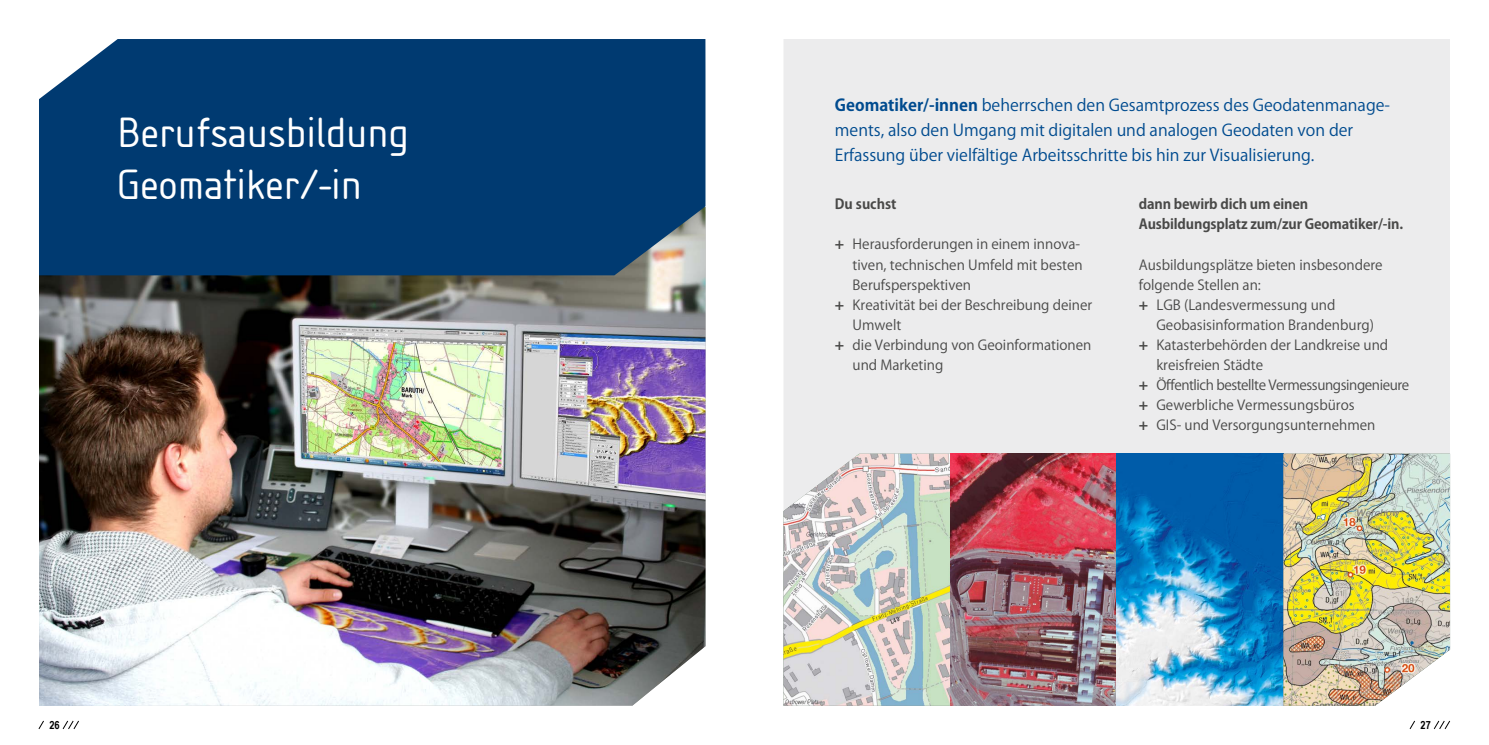
<style>
.page{position:relative;width:1489px;height:745px;background:#fff}
.page>*{position:absolute;margin:0;border:0;box-sizing:border-box;transform-origin:0 0}
.t1{font:43.75px/52.5px "Isonorm D";color:#fff}
.t2{font:16.25px/25px "Koz Go Pr 6 N";color:#004b8f}
.t3{font:13.75px/20px "Koz Go Pr 6 N";color:#494948}
.t4{font:700 13.75px/20px "Koz Go Pr 6 N";letter-spacing:-.01em;color:#494948}
.t5{font:13.75px "Koz Go Pr 6 N";letter-spacing:-.03em;color:#494948}
.t6{font:700 11.25px "Arial Narrow";color:#000}
.s1{font-weight:700}
.s2{font-weight:800}
</style>
<div class="page">
<svg style="left:38px;top:720px;width:6px;height:9px"></svg>
<svg style="left:62px;top:720px;width:17px;height:9px"></svg>
<svg style="left:1409px;top:720px;width:6px;height:9px"></svg>
<svg style="left:1433px;top:720px;width:17px;height:9px"></svg>
<div style="left:784px;top:39px;width:665px;height:414px;background:#ececed"></div>
<img style="left:783px;top:453px;width:167px;height:252px">
<img style="left:950px;top:453px;width:166px;height:252px">
<svg style="left:1116px;top:453px;width:167px;height:252px;background:#3b8dc5"></svg>
<img style="left:1283px;top:453px;width:166px;height:252px">
<img style="left:39px;top:275px;width:666px;height:430px">
<div style="left:39px;top:39px;width:666px;height:236px;background:#003a71"></div>
<h1 class="t1" style="left:117px;top:106px;width:293px">Berufsausbildung<br>Geomatiker/-in</h1>
<p class="t2" style="left:834px;top:93px;width:556px"><span class="s1">Geomatiker/-innen</span> beherrschen den Gesamtprozess des Geodatenmanage&shy;ments, also den Umgang mit digitalen und analogen Geodaten von der<br>Erfassung über vielfältige Arbeitsschritte bis hin zur Visualisierung.</p>
<p class="t4" style="left:834px;top:194px;width:63px">Du suchst</p>
<p class="t3" style="left:834px;top:234px;width:247px"><span class="s2">+</span> Herausforderungen in einem innova-</p>
<p class="t3" style="left:852px;top:254px;width:232px">tiven, technischen Umfeld mit besten</p>
<p class="t3" style="left:852px;top:274px;width:120px">Berufsperspektiven</p>
<p class="t3" style="left:834px;top:294px;width:259px"><span class="s2">+</span> Kreativität bei der Beschreibung deiner</p>
<p class="t3" style="left:852px;top:314px;width:50px">Umwelt</p>
<p class="t3" style="left:834px;top:334px;width:258px"><span class="s2">+</span> die Verbindung von Geoinformationen</p>
<p class="t3" style="left:852px;top:354px;width:92px">und Marketing</p>
<p class="t4" style="left:1138px;top:194px;width:266px">dann bewirb dich um einen<br>Ausbildungsplatz zum/zur Geomatiker/-in.</p>
<p class="t3" style="left:1138px;top:254px;width:245px">Ausbildungsplätze bieten insbesondere folgende Stellen an:<br><span class="s2">+</span> LGB (Landesvermessung und</p>
<p class="t3" style="left:1156px;top:314px;width:219px">Geobasisinformation Brandenburg)</p>
<p class="t3" style="left:1138px;top:334px;width:251px"><span class="s2">+</span> Katasterbehörden der Landkreise und</p>
<p class="t3" style="left:1156px;top:354px;width:108px">kreisfreien Städte</p>
<p class="t5" style="left:1138px;top:376px;width:272px"><span class="s2">+</span> Öffentlich bestellte Vermessungsingenieure</p>
<p class="t3" style="left:1138px;top:394px;width:217px"><span class="s2">+</span> Gewerbliche Vermessungsbüros</p>
<p class="t3" style="left:1138px;top:414px;width:238px"><span class="s2">+</span> GIS- und Versorgungsunternehmen</p>
<p class="t6" style="left:49px;top:715px;width:12px">26</p>
<p class="t6" style="left:1420px;top:715px;width:12px">27</p>
</div>
